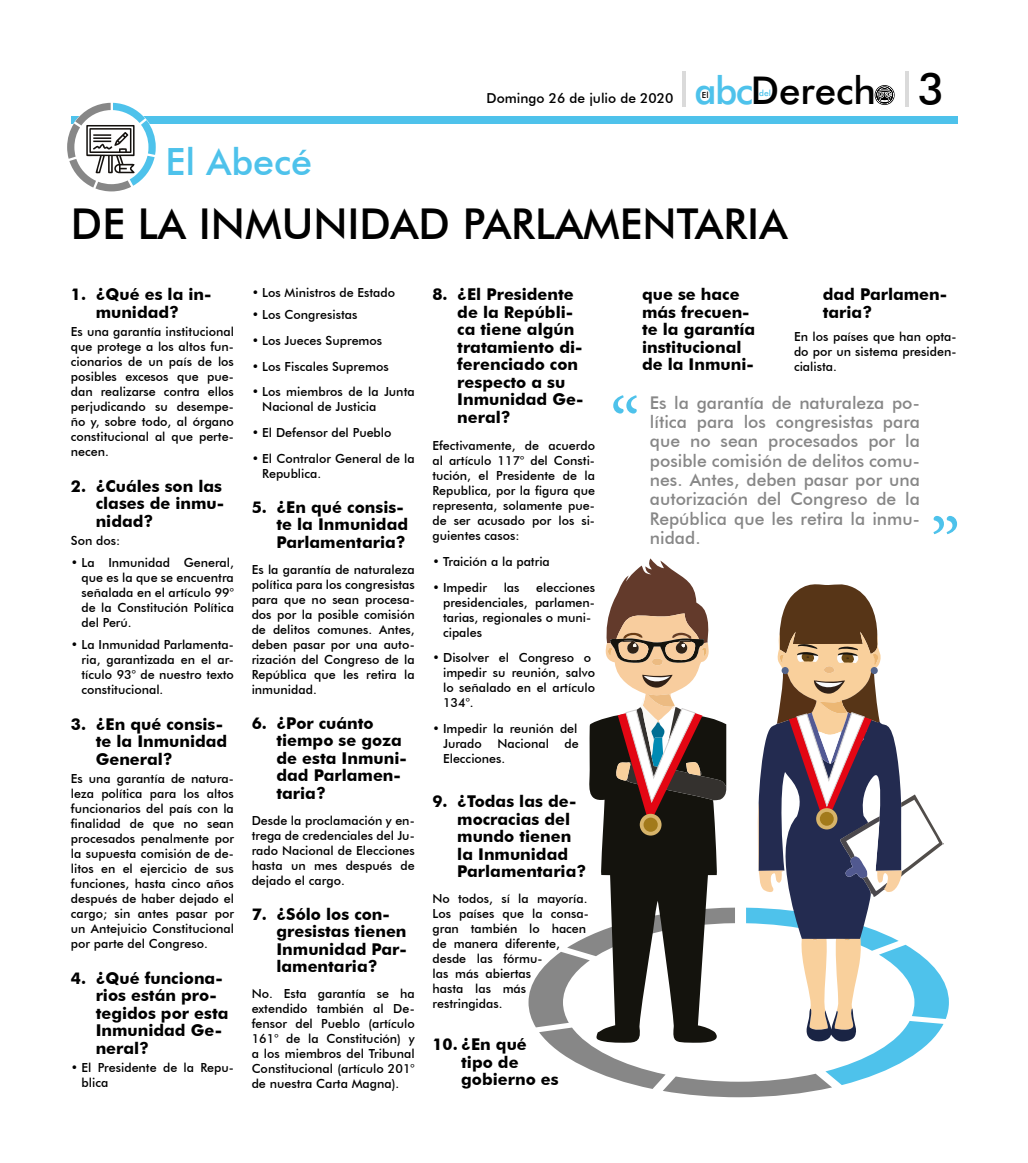
<style>
.page{position:relative;width:1028px;height:1163px;background:#fff}
.page>*{position:absolute;margin:0;border:0;box-sizing:border-box;transform-origin:0 0}
.t1{font:500 45px "Futura BT";color:#000}
.t2{font:500 42.5px "Futura BT";color:#000}
.t3{font:500 38.38px "Futura BT";color:#000}
.t4{font:500 37.5px "Futura BT";color:#4ec2eb}
.t5{font:500 17.5px/19.4px "Futura BT";color:#878787;text-align:justify}
.t6{font:700 16.25px/17.5px "Futura BT";color:#000}
.t7{font:500 13.75px "Futura BT";color:#000}
.t8{font:500 12.5px/15px "Futura BT";color:#000;text-align:justify}
.t9{font:500 8.5px "Futura BT";color:#4ec2eb}
.t10{font:500 8.5px "Futura BT";color:#000}
.s1{color:#4ec2eb}
</style>
<div class="page">
<div style="left:71px;top:116px;width:886px;height:8px;background:#4ec2eb"></div>
<hr style="left:905px;top:71px;width:3px;height:35px;background:#dadada">
<hr style="left:682px;top:71px;width:3px;height:35px;background:#dadada">
<svg style="left:874px;top:85px;width:20px;height:20px"></svg>
<svg style="left:67px;top:103px;width:89px;height:88px"></svg>
<svg style="left:613px;top:395px;width:24px;height:18px"></svg>
<svg style="left:933px;top:516px;width:24px;height:18px"></svg>
<svg style="left:528px;top:558px;width:421px;height:539px"></svg>
<h3 class="t4" style="left:165px;top:139px;width:148px">El Abecé</h3>
<p class="t7" style="left:486px;top:90px;width:188px">Domingo 26 de julio de 2020</p>
<h3 class="t3" style="left:694px;top:67px;width:183px"><span class="s1">abc</span>Derech</h3>
<p class="t10" style="left:702px;top:90px;width:8px">El</p>
<p class="t9" style="left:759px;top:88px;width:13px">del</p>
<h2 class="t2" style="left:71px;top:198px;width:718px">DE LA INMUNIDAD PARLAMENTARIA</h2>
<h1 class="t1" style="left:917px;top:62px;width:29px">3</h1>
<h3 class="t6" style="left:71px;top:285px;width:142px;text-align:center">1. ¿Qué es la in&shy;munidad?</h3>
<p class="t8" style="left:71px;top:324px;width:165px">Es una garantía institucional que protege a los altos fun&shy;cionarios de un país de los posibles excesos que pue&shy;dan realizarse contra ellos perjudicando su desempe&shy;ño y, sobre todo, al órgano constitucional al que perte&shy;necen.</p>
<h3 class="t6" style="left:96px;top:477px;width:130px;text-indent:-25px">2. ¿Cuáles son las clases de inmu&shy;nidad?</h3>
<p class="t8" style="left:71px;top:533px;width:51px">Son dos:</p>
<p class="t8" style="left:81px;top:555px;width:154px;text-indent:-11px">• La Inmunidad General, que es la que se encuentra señalada en el artículo 99° de la Constitución Política del Perú.</p>
<p class="t8" style="left:81px;top:637px;width:154px;text-indent:-11px">• La Inmunidad Parlamenta&shy;ria, garantizada en el ar&shy;tículo 93° de nuestro texto constitucional.</p>
<h3 class="t6" style="left:96px;top:714px;width:133px;text-indent:-25px">3. ¿En qué consis&shy;te la Inmunidad<br>General?</h3>
<p class="t8" style="left:71px;top:771px;width:165px">Es una garantía de natura&shy;leza política para los altos funcionarios del país con la finalidad de que no sean procesados penalmente por la supuesta comisión de de&shy;litos en el ejercicio de sus funciones, hasta cinco años después de haber dejado el cargo; sin antes pasar por un Antejuicio Constitucional por parte del Congreso.</p>
<h3 class="t6" style="left:96px;top:968px;width:134px;text-indent:-25px">4. ¿Qué funciona&shy;rios están pro&shy;tegidos por esta<br>Inmunidad Ge&shy;neral?</h3>
<p class="t8" style="left:81px;top:1059px;width:154px;text-indent:-11px">• El Presidente de la Repu&shy;blica</p>
<p class="t8" style="left:252px;top:285px;width:145px">• Los Ministros de Estado</p>
<p class="t8" style="left:252px;top:307px;width:107px">• Los Congresistas</p>
<p class="t8" style="left:252px;top:333px;width:132px">• Los Jueces Supremos</p>
<p class="t8" style="left:252px;top:358px;width:139px">• Los Fiscales Supremos</p>
<p class="t8" style="left:262px;top:384px;width:154px;text-indent:-11px">• Los miembros de la Junta<br>Nacional de Justicia</p>
<p class="t8" style="left:252px;top:425px;width:141px">• El Defensor del Pueblo</p>
<p class="t8" style="left:262px;top:450px;width:154px;text-indent:-11px">• El Contralor General de la<br>Republica.</p>
<h3 class="t6" style="left:276px;top:498px;width:133px;text-indent:-25px">5. ¿En qué consis&shy;te la Inmunidad<br>Parlamentaria?</h3>
<p class="t8" style="left:252px;top:561px;width:164px">Es la garantía de naturaleza política para los congresistas para que no sean procesa&shy;dos por la posible comisión de delitos comunes. Antes, deben pasar por una auto&shy;rización del Congreso de la República que les retira la inmunidad.</p>
<h3 class="t6" style="left:276px;top:714px;width:132px;text-indent:-25px">6. ¿Por cuánto tiempo se goza de esta Inmuni&shy;dad Parlamen&shy;taria?</h3>
<p class="t8" style="left:252px;top:812px;width:164px">Desde la proclamación y en&shy;trega de credenciales del Ju&shy;rado Nacional de Elecciones hasta un mes después de dejado el cargo.</p>
<h3 class="t6" style="left:276px;top:905px;width:132px;text-indent:-25px">7. ¿Sólo los con&shy;gresistas tienen<br>Inmunidad Par&shy;lamentaria?</h3>
<p class="t8" style="left:252px;top:985px;width:165px">No. Esta garantía se ha extendido también al De&shy;fensor del Pueblo (artículo 161° de la Constitución) y a los miembros del Tribunal Constitucional (artículo 201° de nuestra Carta Magna).</p>
<h3 class="t6" style="left:457px;top:285px;width:128px;text-indent:-25px">8. ¿El Presidente de la Repúbli&shy;ca tiene algún tratamiento di&shy;ferenciado con respecto a su<br>Inmunidad Ge&shy;neral?</h3>
<p class="t8" style="left:432px;top:438px;width:164px">Efectivamente, de acuerdo al artículo 117° del Consti&shy;tución, el Presidente de la Republica, por la figura que representa, solamente pue&shy;de ser acusado por los si&shy;guientes casos:</p>
<p class="t8" style="left:432px;top:553px;width:119px">• Traición a la patria</p>
<p class="t8" style="left:432px;top:579px;width:56px">• Impedir</p>
<p class="t8" style="left:503px;top:579px;width:17px">las</p>
<p class="t8" style="left:443px;top:579px;width:153px;text-align:left;text-indent:93px">elecciones presidenciales, parlamen&shy;tarias, regionales o muni&shy;cipales</p>
<p class="t8" style="left:443px;top:650px;width:153px;text-align:left;text-indent:-11px">• Disolver el Congreso o impedir su reunión, salvo lo señalado en el artículo<br>134°.</p>
<p class="t8" style="left:443px;top:720px;width:137px;text-indent:-11px">• Impedir la reunión del Jurado Nacional de Elecciones.</p>
<h3 class="t6" style="left:457px;top:792px;width:130px;text-indent:-25px">9. ¿Todas las de&shy;mocracias del mundo tienen la Inmunidad<br>Parlamentaria?</h3>
<p class="t8" style="left:432px;top:890px;width:158px;text-align:left">No todos, sí la mayoría.<br>Los países que la consa&shy;gran también lo hacen de manera diferente, desde las fórmu-<br>las más abiertas<br>hasta las más restringidas.</p>
<h3 class="t6" style="left:461px;top:1035px;width:99px;text-indent:-29px">10. ¿En qué tipo de gobierno es</h3>
<h3 class="t6" style="left:642px;top:285px;width:115px">que se hace más frecuen&shy;te la garantía institucional de la Inmuni-</h3>
<h3 class="t6" style="left:822px;top:285px;width:126px">dad Parlamen&shy;taria?</h3>
<p class="t8" style="left:794px;top:329px;width:164px">En los países que han opta&shy;do por un sistema presiden&shy;cialista.</p>
<h3 class="t5" style="left:650px;top:392px;width:272px">Es la garantía de naturaleza po&shy;lítica para los congresistas para que no sean procesados por la posible comisión de delitos comu&shy;nes. Antes, deben pasar por una autorización del Congreso de la República que les retira la inmu&shy;nidad.</h3>
</div>
